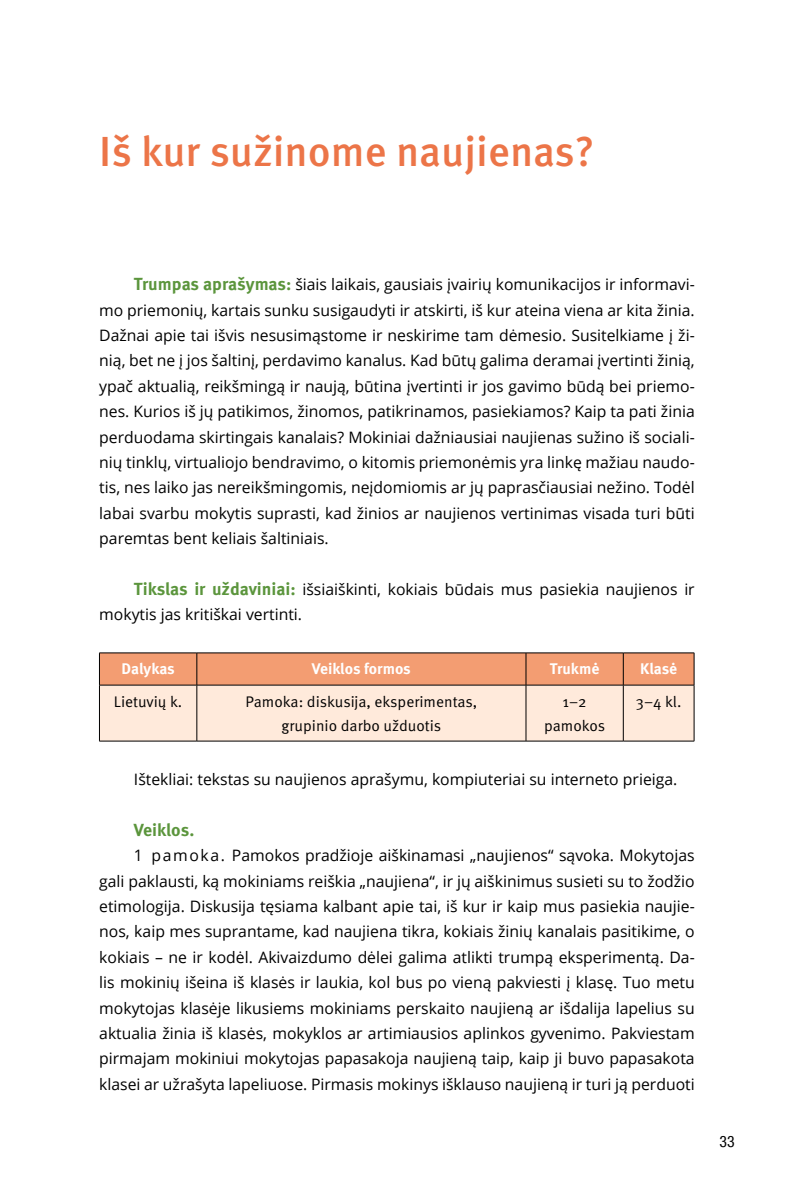
<style>
.page{position:relative;width:794px;height:1191px;background:#fff}
.page>*{position:absolute;margin:0;border:0;box-sizing:border-box;transform-origin:0 0}
.t1{font:500 42px "Meta Pro";color:#ec7548}
.t2{font:700 17.5px "Meta Pro";letter-spacing:-.005em;color:#5b953c}
.t3{font:15.75px/25.4px "Open Sans";color:#000;text-align:justify}
.t4{font:condensed 15.75px "Helvetica Neue LT Com";color:#000}
.t5{font:15.4px/24.5px "Meta Pro";color:#000;text-align:center}
.t6{font:700 15.4px "Meta Pro";color:#fff}
.s1{font-family:"Meta Pro";font-weight:700;font-size:17.5px;color:#5b953c}
</style>
<div class="page">
<svg style="left:100px;top:653px;width:594px;height:88px;background:#f6cab1"></svg>
<hr style="left:99px;top:652px;width:98px;height:1px;background:#000">
<hr style="left:99px;top:653px;width:1px;height:32px;background:#000">
<hr style="left:197px;top:652px;width:329px;height:1px;background:#000">
<hr style="left:196px;top:653px;width:1px;height:32px;background:#000">
<hr style="left:526px;top:652px;width:97px;height:1px;background:#000">
<hr style="left:525px;top:653px;width:1px;height:32px;background:#000">
<hr style="left:623px;top:652px;width:71px;height:1px;background:#000">
<hr style="left:623px;top:653px;width:1px;height:32px;background:#000">
<hr style="left:694px;top:653px;width:1px;height:32px;background:#000">
<hr style="left:99px;top:685px;width:98px;height:1px;background:#000">
<hr style="left:99px;top:685px;width:1px;height:56px;background:#000">
<hr style="left:197px;top:685px;width:329px;height:1px;background:#000">
<hr style="left:196px;top:685px;width:1px;height:56px;background:#000">
<hr style="left:526px;top:685px;width:97px;height:1px;background:#000">
<hr style="left:525px;top:685px;width:1px;height:56px;background:#000">
<hr style="left:623px;top:685px;width:71px;height:1px;background:#000">
<hr style="left:623px;top:685px;width:1px;height:56px;background:#000">
<hr style="left:694px;top:685px;width:1px;height:56px;background:#000">
<hr style="left:99px;top:741px;width:98px;height:1px;background:#000">
<hr style="left:197px;top:741px;width:329px;height:1px;background:#000">
<hr style="left:526px;top:741px;width:97px;height:1px;background:#000">
<hr style="left:623px;top:741px;width:71px;height:1px;background:#000">
<h1 class="t1" style="left:99px;top:124px;width:497px">Iš kur sužinome naujienas?</h1>
<p class="t3" style="left:99px;top:271px;width:597px;text-indent:35px"><span class="s1">Trumpas aprašymas:</span> šiais laikais, gausiais įvairių komunikacijos ir informavi&shy;mo priemonių, kartais sunku susigaudyti ir atskirti, iš kur ateina viena ar kita žinia.<br>Dažnai apie tai išvis nesusimąstome ir neskirime tam dėmesio. Susitelkiame į ži&shy;nią, bet ne į jos šaltinį, perdavimo kanalus. Kad būtų galima deramai įvertinti žinią, ypač aktualią, reikšmingą ir naują, būtina įvertinti ir jos gavimo būdą bei priemo&shy;nes. Kurios iš jų patikimos, žinomos, patikrinamos, pasiekiamos? Kaip ta pati žinia perduodama skirtingais kanalais? Mokiniai dažniausiai naujienas sužino iš sociali&shy;nių tinklų, virtualiojo bendravimo, o kitomis priemonėmis yra linkę mažiau naudo&shy;tis, nes laiko jas nereikšmingomis, neįdomiomis ar jų paprasčiausiai nežino. Todėl labai svarbu mokytis suprasti, kad žinios ar naujienos vertinimas visada turi būti paremtas bent keliais šaltiniais.</p>
<p class="t3" style="left:99px;top:576px;width:597px;text-indent:35px"><span class="s1">Tikslas ir uždaviniai:</span> išsiaiškinti, kokiais būdais mus pasiekia naujienos ir mokytis jas kritiškai vertinti.</p>
<p class="t6" style="left:121px;top:659px;width:55px">Dalykas</p>
<p class="t6" style="left:312px;top:659px;width:100px">Veiklos formos</p>
<p class="t6" style="left:550px;top:659px;width:51px">Trukmė</p>
<p class="t6" style="left:640px;top:659px;width:39px">Klasė</p>
<p class="t5" style="left:114px;top:689px;width:70px">Lietuvių k.</p>
<p class="t5" style="left:245px;top:689px;width:233px">Pamoka: diskusija, eksperimentas, grupinio darbo užduotis</p>
<p class="t5" style="left:544px;top:689px;width:63px">1–2 pamokos</p>
<p class="t5" style="left:636px;top:689px;width:47px">3–4 kl.</p>
<p class="t3" style="left:134px;top:766px;width:545px">Ištekliai: tekstas su naujienos aprašymu, kompiuteriai su interneto prieiga.</p>
<p class="t2" style="left:134px;top:818px;width:62px">Veiklos.</p>
<p class="t3" style="left:99px;top:842px;width:597px;text-indent:35px">1 pamoka. Pamokos pradžioje aiškinamasi „naujienos“ sąvoka. Mokytojas gali paklausti, ką mokiniams reiškia „naujiena“, ir jų aiškinimus susieti su to žodžio etimologija. Diskusija tęsiama kalbant apie tai, iš kur ir kaip mus pasiekia naujie&shy;nos, kaip mes suprantame, kad naujiena tikra, kokiais žinių kanalais pasitikime, o kokiais – ne ir kodėl. Akivaizdumo dėlei galima atlikti trumpą eksperimentą. Da&shy;lis mokinių išeina iš klasės ir laukia, kol bus po vieną pakviesti į klasę. Tuo metu mokytojas klasėje likusiems mokiniams perskaito naujieną ar išdalija lapelius su aktualia žinia iš klasės, mokyklos ar artimiausios aplinkos gyvenimo. Pakviestam pirmajam mokiniui mokytojas papasakoja naujieną taip, kaip ji buvo papasakota klasei ar užrašyta lapeliuose. Pirmasis mokinys išklauso naujieną ir turi ją perduoti</p>
<p class="t4" style="left:719px;top:1132px;width:17px">33</p>
</div>
